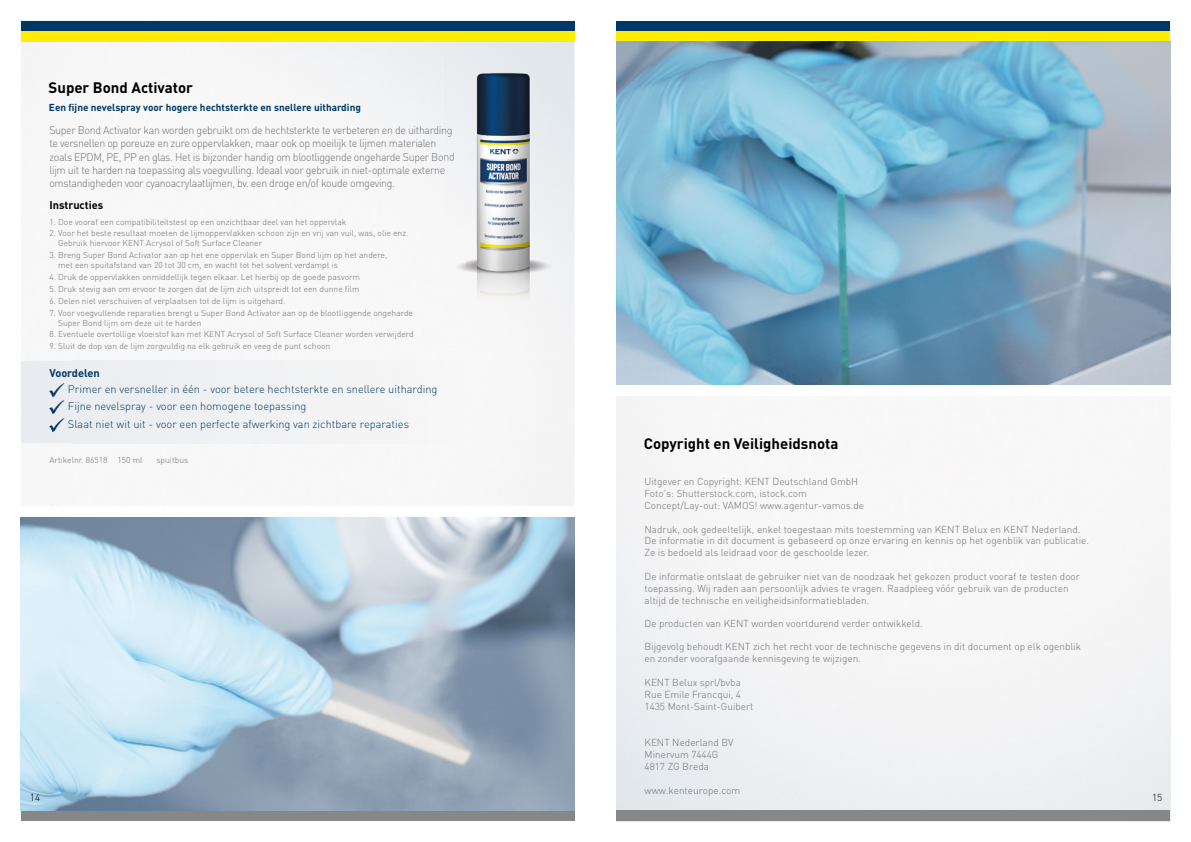
<style>
.page{position:relative;width:1191px;height:842px;background:#fff}
.page>*{position:absolute;margin:0;border:0;box-sizing:border-box;transform-origin:0 0}
.t1{font:700 15px "DIN Pro";color:#000}
.t2{font:300 11px/13.2px "DIN Pro";letter-spacing:-.03em;color:#706f6f;scale:.96 1}
.t3{font:300 11px "DIN Pro";color:#003865}
.t4{font:700 11px "DIN Pro";color:#000}
.t5{font:700 11px "DIN Pro";color:#003865}
.t6{font:300 10px/12px "DIN Pro";color:#706f6f}
.t7{font:700 10px "DIN Pro";color:#003865}
.t8{font:300 10px "DIN Pro";color:#000}
.t9{font:300 8.5px/10px "DIN Pro";color:#706f6f}
</style>
<div class="page">
<div style="left:616px;top:21px;width:554px;height:10px;background:#003865"></div>
<div style="left:616px;top:31px;width:554px;height:11px;background:#ffed00"></div>
<div style="left:616px;top:810px;width:554px;height:11px;background:#878787"></div>
<div style="left:21px;top:21px;width:553px;height:10px;background:#003865"></div>
<div style="left:21px;top:31px;width:553px;height:11px;background:#ffed00"></div>
<div style="left:21px;top:810px;width:553px;height:11px;background:#878787"></div>
<img style="left:616px;top:42px;width:554px;height:343px">
<img style="left:21px;top:517px;width:553px;height:293px">
<div style="left:21px;top:361px;width:441px;height:82px;background:#f0f1f3"></div>
<img style="left:442px;top:52px;width:122px;height:261px">
<svg style="left:442px;top:126px;width:10px;height:11px"></svg>
<svg style="left:442px;top:153px;width:12px;height:23px"></svg>
<h1 class="t1" style="left:49px;top:77px;width:146px">Super Bond Activator</h1>
<p class="t7" style="left:49px;top:100px;width:313px">Een fijne nevelspray voor hogere hechtsterkte en snellere uitharding</p>
<p class="t2" style="left:49px;top:123px;width:423px">Super Bond Activator kan worden gebruikt om de hechtsterkte te verbeteren en de uitharding te versnellen op poreuze en zure oppervlakken, maar ook op moeilijk te lijmen materialen zoals EPDM, PE, PP en glas. Het is bijzonder handig om blootliggende ongeharde Super Bond lijm uit te harden na toepassing als voegvulling. Ideaal voor gebruik in niet-optimale externe omstandigheden voor cyanoacrylaatlijmen, bv. een droge en/of koude omgeving.</p>
<p class="t9" style="left:49px;top:216px;width:298px">1. Doe vooraf een compatibiliteitstest op een onzichtbaar deel van het oppervlak</p>
<p class="t9" style="left:58px;top:228px;width:352px;text-indent:-9px">2. Voor het beste resultaat moeten de lijmoppervlakken schoon zijn en vrij van vuil, was, olie enz.<br>Gebruik hiervoor KENT Acrysol of Soft Surface Cleaner</p>
<p class="t9" style="left:58px;top:250px;width:330px;text-indent:-9px">3. Breng Super Bond Activator aan op het ene oppervlak en Super Bond lijm op het andere, met een spuitafstand van 20 tot 30 cm, en wacht tot het solvent verdampt is</p>
<p class="t9" style="left:49px;top:272px;width:312px">4. Druk de oppervlakken onmiddellijk tegen elkaar. Let hierbij op de goede pasvorm</p>
<p class="t9" style="left:49px;top:284px;width:312px">5. Druk stevig aan om ervoor te zorgen dat de lijm zich uitspreidt tot een dunne film</p>
<p class="t9" style="left:49px;top:295px;width:237px">6. Delen niet verschuiven of verplaatsen tot de lijm is uitgehard.</p>
<p class="t9" style="left:58px;top:307px;width:356px;text-indent:-9px">7. Voor voegvullende reparaties brengt u Super Bond Activator aan op de blootliggende ongeharde<br>Super Bond lijm om deze uit te harden</p>
<p class="t9" style="left:49px;top:329px;width:366px">8. Eventuele overtollige vloeistof kan met KENT Acrysol of Soft Surface Cleaner worden verwijderd</p>
<p class="t9" style="left:49px;top:341px;width:282px">9. Sluit de dop van de lijm zorgvuldig na elk gebruik en veeg de punt schoon</p>
<p class="t4" style="left:49px;top:197px;width:55px">Instructies</p>
<p class="t5" style="left:49px;top:365px;width:52px">Voordelen</p>
<p class="t3" style="left:48px;top:382px;width:391px">✓ Primer en versneller in één - voor betere hechtsterkte en snellere uitharding</p>
<p class="t3" style="left:48px;top:399px;width:260px">✓ Fijne nevelspray - voor een homogene toepassing</p>
<p class="t3" style="left:48px;top:416px;width:362px">✓ Slaat niet wit uit - voor een perfecte afwerking van zichtbare reparaties</p>
<p class="t9" style="left:49px;top:454px;width:95px">Artikelnr. 86518 150 ml</p>
<p class="t9" style="left:156px;top:454px;width:33px">spuitbus</p>
<p class="t8" style="left:30px;top:791px;width:12px">14</p>
<h1 class="t1" style="left:643px;top:434px;width:196px">Copyright en Veiligheidsnota</h1>
<p class="t6" style="left:644px;top:475px;width:221px">Uitgever en Copyright: KENT Deutschland GmbH<br>Foto's: Shutterstock.com, istock.com<br>Concept/Lay-out: VAMOS! www.agentur-vamos.de</p>
<p class="t6" style="left:644px;top:523px;width:446px;line-height:11.7px">Nadruk, ook gedeeltelijk, enkel toegestaan mits toestemming van KENT Belux en KENT Nederland.<br>De informatie in dit document is gebaseerd op onze ervaring en kennis op het ogenblik van publicatie.<br>Ze is bedoeld als leidraad voor de geschoolde lezer.</p>
<p class="t6" style="left:644px;top:569px;width:437px">De informatie ontslaat de gebruiker niet van de noodzaak het gekozen product vooraf te testen door toepassing. Wij raden aan persoonlijk advies te vragen. Raadpleeg vóór gebruik van de producten altijd de technische en veiligheidsinformatiebladen.</p>
<p class="t6" style="left:644px;top:617px;width:280px">De producten van KENT worden voortdurend verder ontwikkeld.</p>
<p class="t6" style="left:644px;top:640px;width:438px">Bijgevolg behoudt KENT zich het recht voor de technische gegevens in dit document op elk ogenblik en zonder voorafgaande kennisgeving te wijzigen.</p>
<p class="t6" style="left:644px;top:675px;width:110px">KENT Belux sprl/bvba<br>Rue Emile Francqui, 4<br>1435 Mont-Saint-Guibert</p>
<p class="t6" style="left:644px;top:735px;width:90px">KENT Nederland BV<br>Minervum 7444G<br>4817 ZG Breda</p>
<p class="t6" style="left:644px;top:783px;width:97px">www.kenteurope.com</p>
<p class="t8" style="left:1152px;top:791px;width:12px">15</p>
</div>
